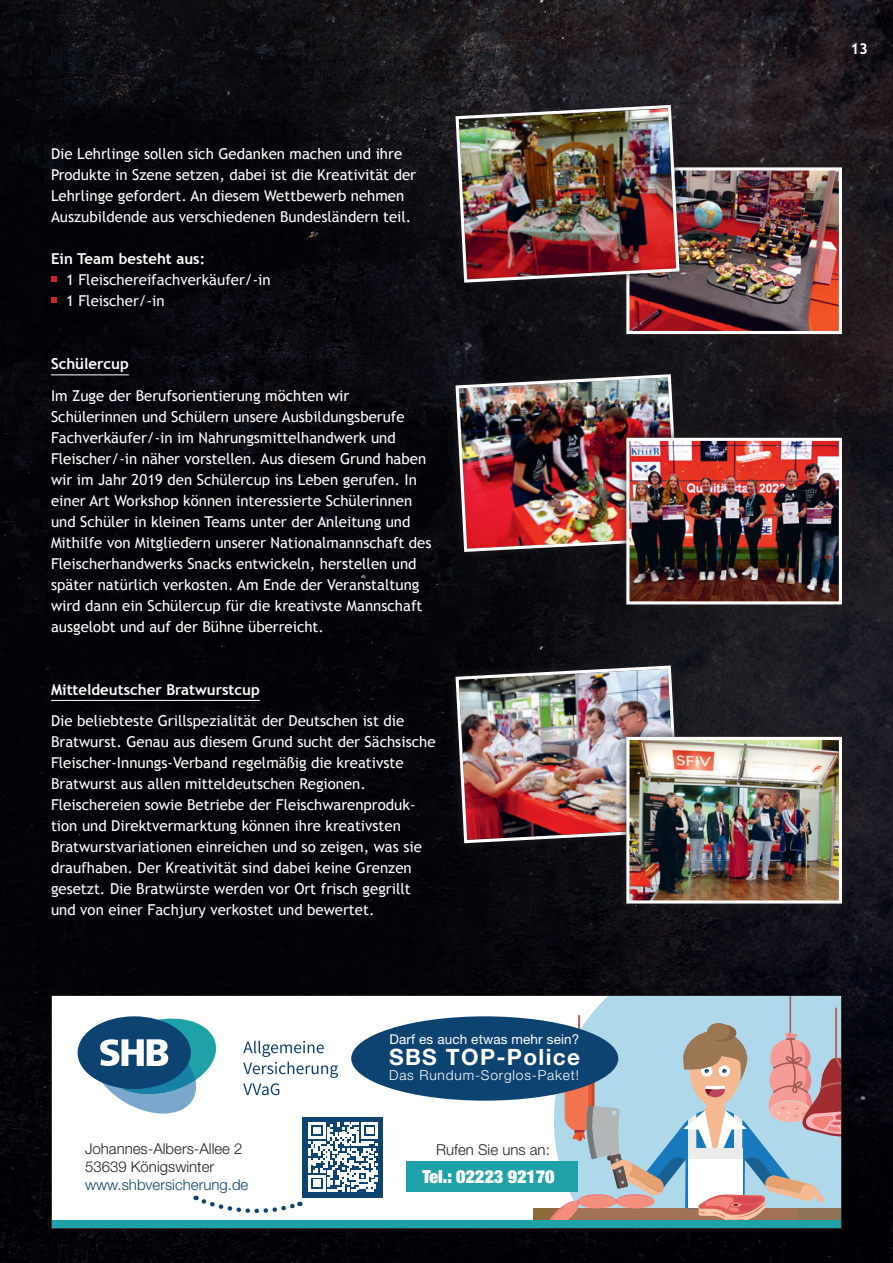
<style>
.page{position:relative;width:893px;height:1263px;background:#fff}
.page>*{position:absolute;margin:0;border:0;box-sizing:border-box;transform-origin:0 0}
.t1{font:700 22.5px "Helvetica Neue LT Std";letter-spacing:.06em;color:#fff}
.t2{font:900 condensed 18px "Helvetica Neue LT Std";color:#fff}
.copy{font:15px/21px "Trebuchet MS";color:#fff}
.t3{font:300 15px/18px "Helvetica Neue LT Std";color:#231f20}
.Zwischenhead{font:700 15px "Trebuchet MS";color:#fff}
.t4{font:300 13.8px "Helvetica Neue LT Std";letter-spacing:.06em;color:#fff}
.t5{font:13.5px "Helvetica Neue LT Std";letter-spacing:.01em;color:#fff}
.s1{color:#0d4371}
</style>
<div class="page">
<img style="left:0;top:0;width:893px;height:1263px">
<hr style="left:51px;top:375px;width:78px;height:1px;background:#fff">
<hr style="left:51px;top:700px;width:209px;height:1px;background:#fff">
<svg style="left:51px;top:277px;width:5px;height:5px"></svg>
<svg style="left:51px;top:298px;width:5px;height:5px"></svg>
<svg style="left:445px;top:363px;width:246px;height:200px;background:#0c0d12"></svg>
<svg style="left:445px;top:655px;width:246px;height:199px;background:#090a0f"></svg>
<div style="left:616px;top:157px;width:237px;height:188px;background:#1e181c"></div>
<div style="left:616px;top:427px;width:237px;height:188px;background:#1c1a20"></div>
<img style="left:454px;top:373px;width:389px;height:233px">
<div style="left:616px;top:726px;width:237px;height:188px;background:#231f20;opacity:.95"></div>
<img style="left:454px;top:664px;width:389px;height:241px">
<div style="left:51px;top:995px;width:791px;height:234px;background:#fff"></div>
<div style="left:591px;top:997px;width:249px;height:18px;background:#afd8eb"></div>
<div style="left:78px;top:1016px;width:113px;height:73px;background:#0d4371;border-radius:50%"></div>
<svg style="left:85px;top:1016px;width:132px;height:97px"></svg>
<svg style="left:243px;top:1041px;width:95px;height:54px"></svg>
<div style="left:406px;top:1161px;width:172px;height:30px;background:#1fa1a8"></div>
<div style="left:303px;top:1117px;width:80px;height:80px;background:#0d4371"></div>
<svg style="left:309px;top:1122px;width:69px;height:69px"></svg>
<svg style="left:196px;top:1195px;width:105px;height:19px"></svg>
<div style="left:533px;top:1208px;width:38px;height:12px;background:#8f693c"></div>
<hr style="left:790px;top:995px;width:1px;height:45px;background:#9f5951">
<hr style="left:835px;top:1007px;width:2px;height:52px;background:#b86558">
<svg style="left:547px;top:1015px;width:293px;height:205px;background:#b5b9bf"></svg>
<div style="left:52px;top:1220px;width:789px;height:8px;background:#1fa1a8"></div>
<div style="left:351px;top:1016px;width:267px;height:85px;background:#0d4371;border-radius:50%"></div>
<div style="left:51px;top:995px;width:791px;height:234px;border:1px solid #231f20"></div>
<svg style="left:445px;top:94px;width:246px;height:200px;background:#1c1b20"></svg>
<img style="left:454px;top:103px;width:389px;height:233px">
<p class="copy" style="left:51px;top:143px;width:367px">Die Lehrlinge sollen sich Gedanken machen und ihre Produkte in Szene setzen, dabei ist die Kreativität der Lehrlinge gefordert. An diesem Wettbewerb nehmen Auszubildende aus verschiedenen Bundesländern teil.</p>
<p class="Zwischenhead" style="left:51px;top:249px;width:156px">Ein Team besteht aus:</p>
<p class="copy" style="left:66px;top:269px;width:206px">1 Fleischereifachverkäufer/-in</p>
<p class="copy" style="left:66px;top:290px;width:100px">1 Fleischer/-in</p>
<p class="Zwischenhead" style="left:51px;top:354px;width:79px">Schülercup</p>
<p class="copy" style="left:51px;top:385px;width:382px">Im Zuge der Berufsorientierung möchten wir Schülerinnen und Schülern unsere Ausbildungsberufe Fachverkäufer/-in im Nahrungsmittelhandwerk und Fleischer/-in näher vorstellen. Aus diesem Grund haben wir im Jahr 2019 den Schülercup ins Leben gerufen. In einer Art Workshop können interessierte Schülerinnen und Schüler in kleinen Teams unter der Anleitung und Mithilfe von Mitgliedern unserer Nationalmannschaft des Fleischerhandwerks Snacks entwickeln, herstellen und später natürlich verkosten. Am Ende der Veranstaltung wird dann ein Schülercup für die kreativste Mannschaft ausgelobt und auf der Bühne überreicht.</p>
<p class="Zwischenhead" style="left:51px;top:680px;width:210px">Mitteldeutscher Bratwurstcup</p>
<p class="copy" style="left:51px;top:710px;width:386px">Die beliebteste Grillspezialität der Deutschen ist die Bratwurst. Genau aus diesem Grund sucht der Sächsische Fleischer-Innungs-Verband regelmäßig die kreativste Bratwurst aus allen mitteldeutschen Regionen.<br>Fleischereien sowie Betriebe der Fleischwarenproduk&shy;tion und Direktvermarktung können ihre kreativsten Bratwurstvariationen einreichen und so zeigen, was sie draufhaben. Der Kreativität sind dabei keine Grenzen gesetzt. Die Bratwürste werden vor Ort frisch gegrillt und von einer Fachjury verkostet und bewertet.</p>
<p class="t5" style="left:389px;top:1031px;width:191px">Darf es auch etwas mehr sein?</p>
<p class="t1" style="left:389px;top:1043px;width:192px">SBS TOP-Police</p>
<p class="t4" style="left:389px;top:1067px;width:192px">Das Rundum-Sorglos-Paket!</p>
<p class="t3" style="left:85px;top:1139px;width:165px">Johannes-Albers-Allee 2<br>53639 Königswinter <span class="s1">www.shbversicherung.de</span></p>
<p class="t3" style="left:436px;top:1140px;width:115px">Rufen Sie uns an:</p>
<p class="t2" style="left:423px;top:1165px;width:133px">Tel.: 02223 92170</p>
<p class="Zwischenhead" style="left:850px;top:39px;width:19px">13</p>
</div>
